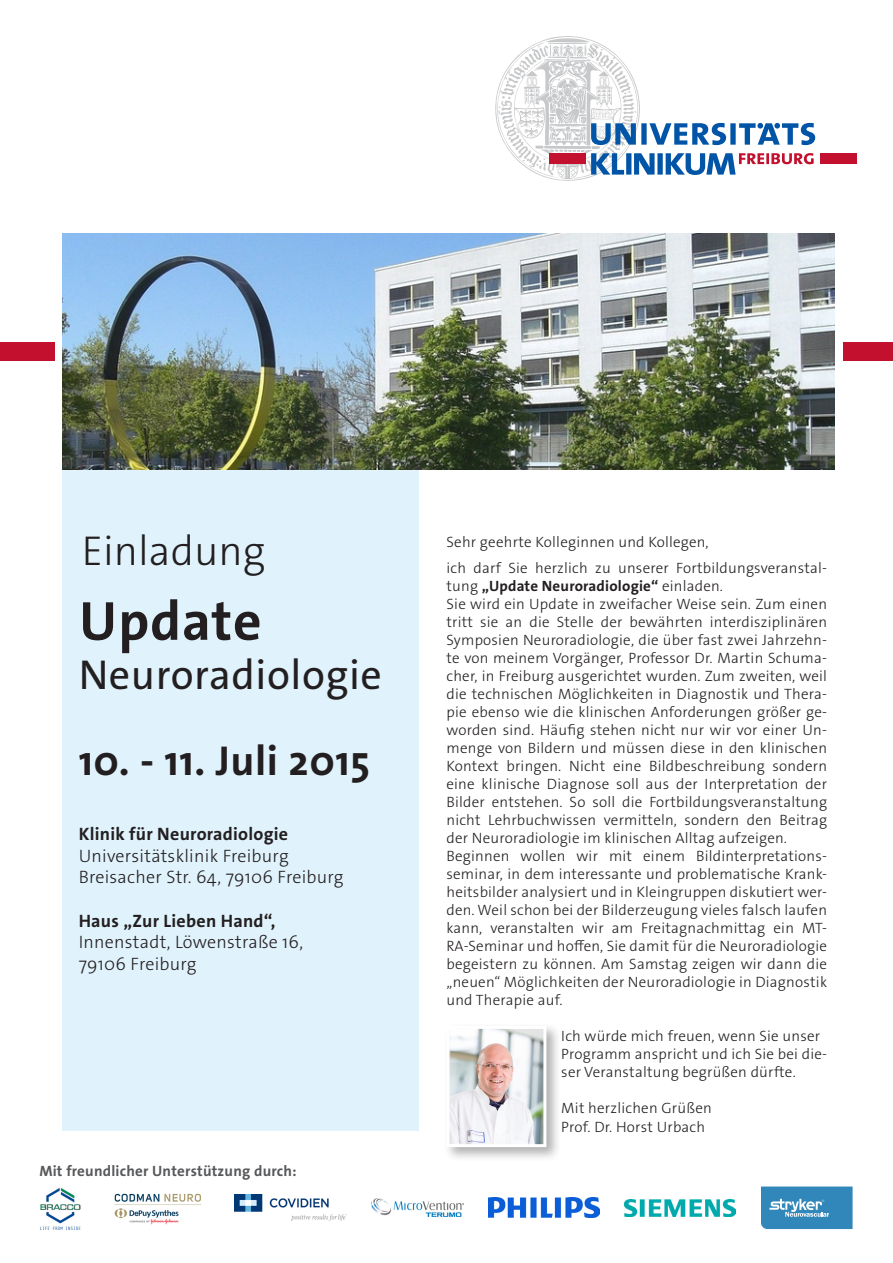
<style>
.page{position:relative;width:893px;height:1263px;background:#fff}
.page>*{position:absolute;margin:0;border:0;box-sizing:border-box;transform-origin:0 0}
.t1{font:700 55.5px "The Sans Os F";letter-spacing:.015em;color:#231f20}
.t2{font:42px "The Sans Os F";letter-spacing:.015em;color:#231f20}
.t3{font:700 42px "The Sans Os F";letter-spacing:.015em;color:#231f20}
.t4{font:300 42px "The Sans Os F";color:#231f20}
.t5{font:300 18px/21.6px "The Sans Os F";letter-spacing:.015em;color:#231f20}
.t6{font:700 18px "The Sans Os F";letter-spacing:.015em;color:#231f20}
.t7{font:300 15px/18px "The Sans Os F";letter-spacing:.015em;color:#231f20}
.t8{font:700 15px "The Sans Os F";letter-spacing:.015em;color:#57585a}
.s1{font-weight:700}
</style>
<div class="page">
<div style="left:821px;top:153px;width:36px;height:11px;background:#c3102e"></div>
<svg style="left:495px;top:36px;width:320px;height:145px"></svg>
<div style="left:0;top:343px;width:54px;height:18px;background:#c3102e"></div>
<div style="left:843px;top:343px;width:50px;height:18px;background:#c3102e"></div>
<div style="left:443px;top:1023px;width:119px;height:139px;background:#231f20;opacity:.35"></div>
<img style="left:450px;top:1030px;width:92px;height:113px">
<div style="left:446px;top:1026px;width:100px;height:121px;border:3px solid #fff"></div>
<div style="left:63px;top:469px;width:356px;height:661px;background:#e0f2fb"></div>
<img style="left:63px;top:234px;width:771px;height:236px">
<img style="left:625px;top:1199px;width:110px;height:17px">
<img style="left:40px;top:1187px;width:41px;height:42px">
<svg style="left:761px;top:1186px;width:92px;height:43px;background:#4894c1"></svg>
<img style="left:372px;top:1199px;width:91px;height:17px">
<img style="left:114px;top:1193px;width:88px;height:32px">
<img style="left:489px;top:1197px;width:110px;height:21px">
<img style="left:234px;top:1195px;width:112px;height:26px">
<h2 class="t4" style="left:82px;top:524px;width:185px">Einladung</h2>
<h1 class="t1" style="left:79px;top:585px;width:184px">Update</h1>
<h2 class="t2" style="left:79px;top:647px;width:305px">Neuroradiologie</h2>
<h2 class="t3" style="left:79px;top:734px;width:293px">10. - 11. Juli 2015</h2>
<p class="t6" style="left:79px;top:823px;width:211px">Klinik für Neuroradiologie</p>
<p class="t5" style="left:79px;top:845px;width:266px">Universitätsklinik Freiburg<br>Breisacher Str. 64, 79106 Freiburg</p>
<p class="t6" style="left:79px;top:909px;width:198px">Haus „Zur Lieben Hand“,</p>
<p class="t5" style="left:79px;top:931px;width:226px">Innenstadt, Löwenstraße 16,<br>79106 Freiburg</p>
<p class="t8" style="left:39px;top:1161px;width:259px">Mit freundlicher Unterstützung durch:</p>
<p class="t7" style="left:446px;top:529px;width:382px;line-height:26.5px">Sehr geehrte Kolleginnen und Kollegen,<br>ich darf Sie herzlich zu unserer Fortbildungsveranstal-</p>
<p class="t7" style="left:446px;top:577px;width:382px">tung <span class="s1">„Update Neuroradiologie“</span> einladen.<br>Sie wird ein Update in zweifacher Weise sein. Zum einen tritt sie an die Stelle der bewährten interdisziplinären Symposien Neuroradiologie, die über fast zwei Jahrzehn&shy;te von meinem Vorgänger, Professor Dr. Martin Schuma&shy;cher, in Freiburg ausgerichtet wurden. Zum zweiten, weil die technischen Möglichkeiten in Diagnostik und Thera&shy;pie ebenso wie die klinischen Anforderungen größer ge&shy;worden sind. Häufig stehen nicht nur wir vor einer Un&shy;menge von Bildern und müssen diese in den klinischen Kontext bringen. Nicht eine Bildbeschreibung sondern eine klinische Diagnose soll aus der Interpretation der Bilder entstehen. So soll die Fortbildungsveranstaltung nicht Lehrbuchwissen vermitteln, sondern den Beitrag der Neuroradiologie im klinischen Alltag aufzeigen.<br>Beginnen wollen wir mit einem Bildinterpretations&shy;seminar, in dem interessante und problematische Krank&shy;heitsbilder analysiert und in Kleingruppen diskutiert wer&shy;den. Weil schon bei der Bilderzeugung vieles falsch laufen kann, veranstalten wir am Freitagnachmittag ein MT-RA-Seminar und hoffen, Sie damit für die Neuroradiologie begeistern zu können. Am Samstag zeigen wir dann die „neuen“ Möglichkeiten der Neuroradiologie in Diagnostik und Therapie auf.</p>
<p class="t7" style="left:561px;top:1027px;width:267px">Ich würde mich freuen, wenn Sie unser<br>Programm anspricht und ich Sie bei die&shy;ser Veranstaltung begrüßen dürfte.</p>
<p class="t7" style="left:561px;top:1099px;width:152px">Mit herzlichen Grüßen<br>Prof. Dr. Horst Urbach</p>
</div>
